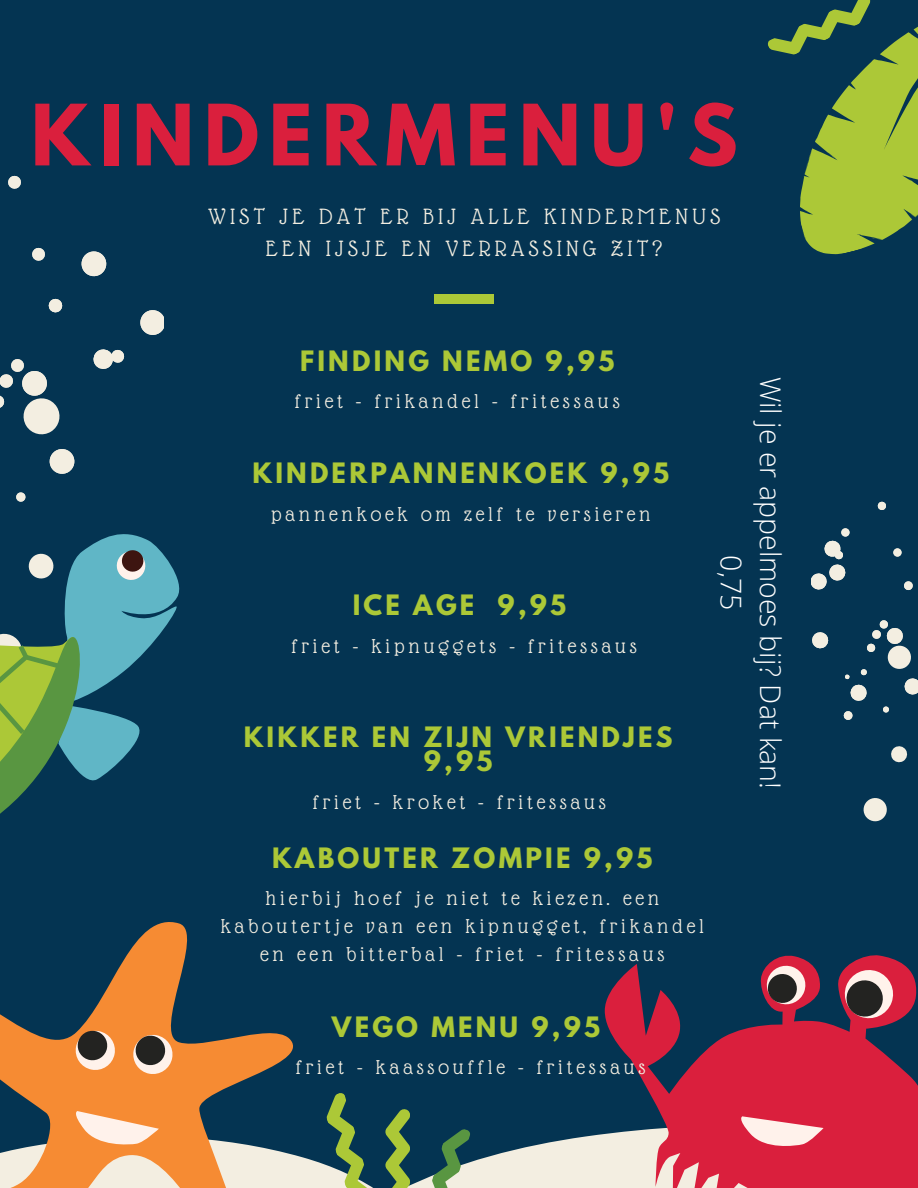
<style>
.page{position:relative;width:918px;height:1188px;background:#043452}
.page>*{position:absolute;margin:0;border:0;box-sizing:border-box;transform-origin:0 0}
.t1{font:700 74.85px "League Spartan";letter-spacing:.13em;color:#da1f3d}
.t2{font:300 28.5px/39.3px "Open Sans";color:#fff;text-align:center}
.t3{font:700 24.9px/23.7px "League Spartan";letter-spacing:.13em;color:#acc837;text-align:center}
.t4{font:24px/31.5px "Glass Antiqua";letter-spacing:.18em;color:#f3eee1;text-align:center}
.t5{font:21.75px/28.2px "Glass Antiqua";letter-spacing:.18em;color:#f3eee1;text-align:center}
</style>
<div class="page">
<svg style="left:471px;top:1138px;width:100px;height:50px;fill:#f3eee1"></svg>
<svg style="left:891px;top:746px;width:17px;height:17px"></svg>
<svg style="left:904px;top:581px;width:9px;height:9px"></svg>
<svg style="left:877px;top:502px;width:9px;height:8px"></svg>
<svg style="left:893px;top:548px;width:9px;height:9px"></svg>
<svg style="left:812px;top:632px;width:17px;height:17px"></svg>
<svg style="left:843px;top:620px;width:75px;height:100px"></svg>
<svg style="left:863px;top:798px;width:24px;height:23px"></svg>
<svg style="left:811px;top:528px;width:39px;height:62px"></svg>
<svg style="left:298px;top:1112px;width:119px;height:76px"></svg>
<svg style="left:386px;top:1109px;width:23px;height:79px"></svg>
<svg style="left:417px;top:1129px;width:54px;height:59px"></svg>
<svg style="left:321px;top:1093px;width:53px;height:95px"></svg>
<svg style="left:571px;top:955px;width:347px;height:233px;fill:#da1f3d"></svg>
<svg style="left:732px;top:1114px;width:92px;height:45px;background:#e76a7b"></svg>
<svg style="left:762px;top:961px;width:48px;height:48px;background:#9d505c"></svg>
<svg style="left:839px;top:964px;width:60px;height:60px;background:#9e505c"></svg>
<svg style="left:0;top:922px;width:298px;height:266px"></svg>
<svg style="left:71px;top:1111px;width:88px;height:36px;background:#fabd8c"></svg>
<svg style="left:74px;top:1029px;width:43px;height:43px;background:#a88161"></svg>
<svg style="left:132px;top:1033px;width:42px;height:43px;background:#a78161"></svg>
<svg style="left:81px;top:251px;width:26px;height:26px"></svg>
<svg style="left:93px;top:349px;width:32px;height:20px"></svg>
<svg style="left:16px;top:492px;width:10px;height:10px"></svg>
<svg style="left:48px;top:298px;width:15px;height:15px"></svg>
<svg style="left:8px;top:176px;width:13px;height:13px"></svg>
<svg style="left:32px;top:247px;width:13px;height:14px"></svg>
<svg style="left:0;top:359px;width:60px;height:76px"></svg>
<svg style="left:49px;top:449px;width:26px;height:25px"></svg>
<svg style="left:140px;top:310px;width:24px;height:25px"></svg>
<svg style="left:0;top:788px;width:148px;height:154px"></svg>
<svg style="left:0;top:534px;width:180px;height:254px"></svg>
<div style="left:434px;top:294px;width:60px;height:9px;background:#acc837"></div>
<svg style="left:768px;top:0;width:150px;height:255px"></svg>
<p class="t1" style="left:31px;top:98px;width:708px">KINDERMENU'S</p>
<p class="t4" style="left:208px;top:201px;width:513px">WIST JE DAT ER BIJ ALLE KINDERMENUS<br>EEN IJSJE EN VERRASSING ZIT?</p>
<p class="t3" style="left:300px;top:353px;width:316px">FINDING NEMO 9,95</p>
<p class="t5" style="left:295px;top:387px;width:326px">friet - frikandel - fritessaus</p>
<p class="t3" style="left:253px;top:465px;width:418px">KINDERPANNENKOEK 9,95</p>
<p class="t5" style="left:271px;top:500px;width:381px">pannenkoek om zelf te versieren</p>
<p class="t3" style="left:353px;top:596px;width:215px">ICE AGE 9,95</p>
<p class="t5" style="left:291px;top:632px;width:347px">friet - kipnuggets - fritessaus</p>
<p class="t3" style="left:244px;top:729px;width:430px">KIKKER EN ZIJN VRIENDJES<br>9,95</p>
<p class="t5" style="left:313px;top:788px;width:294px">friet - kroket - fritessaus</p>
<p class="t2" style="left:791px;top:377px;width:414px;rotate:90deg">Wil je er appelmoes bij? Dat kan!<br>0,75</p>
<p class="t3" style="left:272px;top:850px;width:382px">KABOUTER ZOMPIE 9,95</p>
<p class="t5" style="left:221px;top:884px;width:484px">hierbij hoef je niet te kiezen. een kaboutertje van een kipnugget, frikandel en een bitterbal - friet - fritessaus</p>
<p class="t3" style="left:332px;top:1018px;width:270px">VEGO MENU 9,95</p>
<p class="t5" style="left:296px;top:1053px;width:351px">friet - kaassouffle - fritessaus</p>
</div>
